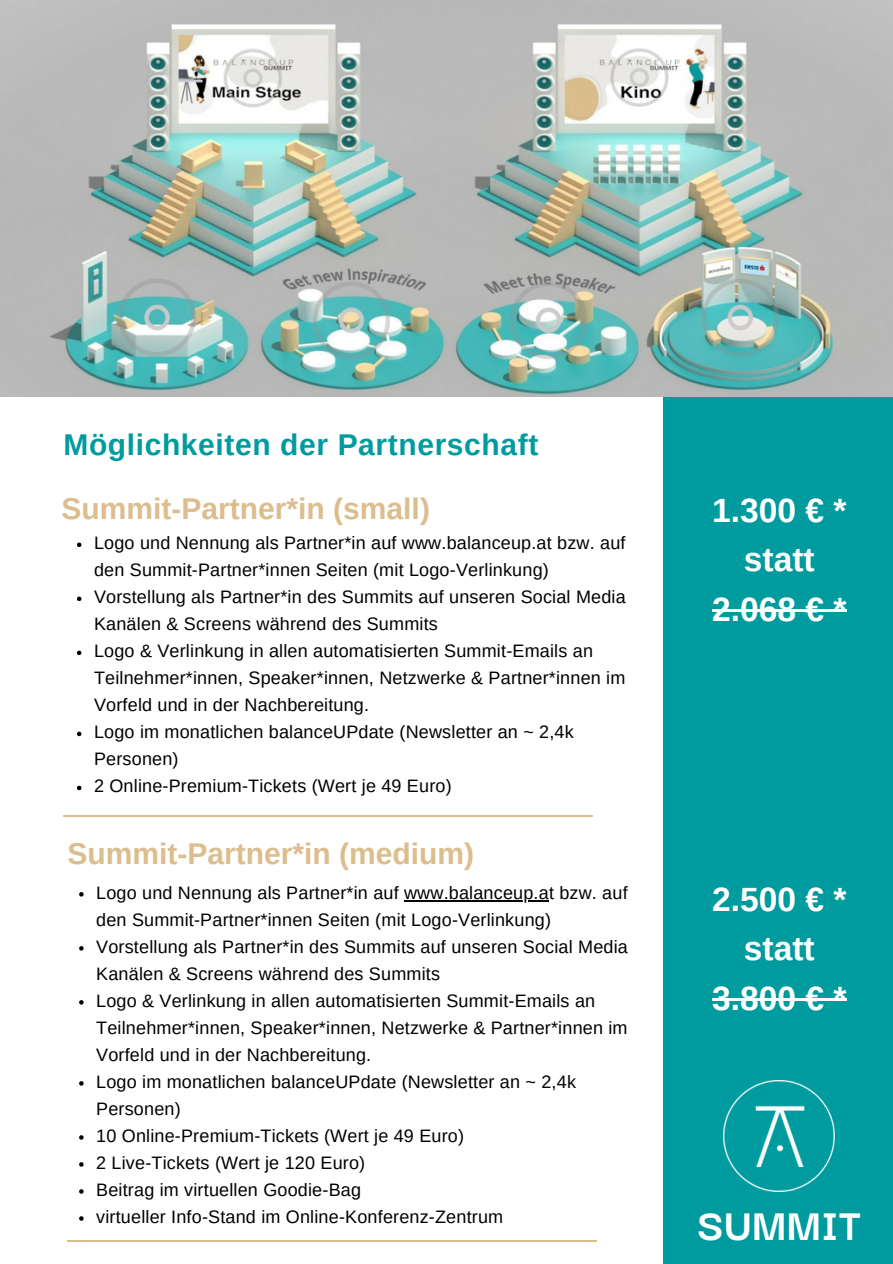
<style>
.page{position:relative;width:893px;height:1264px;background:#fff}
.page>*{position:absolute;margin:0;border:0;box-sizing:border-box;transform-origin:0 0}
.t1{font:700 47.25px "Darker Grotesque";color:#fff}
.t2{font:700 33.6px/49.5px "Arimo";color:#fff;text-align:center}
.t3{font:700 30px "Arimo";color:#dcbd8d}
.t4{font:700 30px "Arimo";letter-spacing:.02em;color:#009b9e}
.t5{font:18px/27px "Arimo";letter-spacing:.01em;color:#000}
</style>
<div class="page">
<div style="left:663px;top:396px;width:229px;height:867px;background:#009b9e"></div>
<img style="left:723px;top:1080px;width:111px;height:111px">
<hr style="left:67px;top:1240px;width:529px;height:1px;background:#dcbd8d">
<hr style="left:63px;top:815px;width:529px;height:1px;background:#dcbd8d">
<img style="left:0;top:0;width:892px;height:396px">
<svg style="left:77px;top:542px;width:4px;height:5px"></svg>
<svg style="left:77px;top:596px;width:4px;height:5px"></svg>
<svg style="left:77px;top:650px;width:4px;height:5px"></svg>
<svg style="left:77px;top:731px;width:4px;height:5px"></svg>
<svg style="left:77px;top:785px;width:4px;height:5px"></svg>
<hr style="left:712px;top:609px;width:134px;height:3px;background:#fff">
<svg style="left:79px;top:892px;width:5px;height:4px"></svg>
<hr style="left:404px;top:900px;width:145px;height:1px;background:#000">
<svg style="left:79px;top:946px;width:5px;height:4px"></svg>
<svg style="left:79px;top:1000px;width:5px;height:4px"></svg>
<svg style="left:79px;top:1081px;width:5px;height:4px"></svg>
<svg style="left:79px;top:1135px;width:5px;height:4px"></svg>
<svg style="left:79px;top:1162px;width:5px;height:4px"></svg>
<svg style="left:79px;top:1189px;width:5px;height:4px"></svg>
<svg style="left:79px;top:1216px;width:5px;height:4px"></svg>
<hr style="left:712px;top:998px;width:134px;height:2px;background:#fff">
<p class="t4" style="left:63px;top:427px;width:476px">Möglichkeiten der Partnerschaft</p>
<h2 class="t3" style="left:61px;top:492px;width:370px">Summit-Partner*in (small)</h2>
<h3 class="t5" style="left:94px;top:529px;width:533px">Logo und Nennung als Partner*in auf www.balanceup.at bzw. auf den Summit-Partner*innen Seiten (mit Logo-Verlinkung)</h3>
<h3 class="t5" style="left:94px;top:583px;width:533px">Vorstellung als Partner*in des Summits auf unseren Social Media<br>Kanälen &amp; Screens während des Summits</h3>
<p class="t5" style="left:94px;top:637px;width:533px">Logo &amp; Verlinkung in allen automatisierten Summit-Emails an<br>Teilnehmer*innen, Speaker*innen, Netzwerke &amp; Partner*innen im<br>Vorfeld und in der Nachbereitung.</p>
<p class="t5" style="left:94px;top:718px;width:481px">Logo im monatlichen balanceUPdate (Newsletter an ~ 2,4k<br>Personen)</p>
<p class="t5" style="left:94px;top:772px;width:359px">2 Online-Premium-Tickets (Wert je 49 Euro)</p>
<p class="t3" style="left:67px;top:836px;width:408px">Summit-Partner*in (medium)</p>
<p class="t5" style="left:96px;top:879px;width:533px">Logo und Nennung als Partner*in auf www.balanceup.at bzw. auf</p>
<h3 class="t5" style="left:96px;top:906px;width:533px">den Summit-Partner*innen Seiten (mit Logo-Verlinkung)<br>Vorstellung als Partner*in des Summits auf unseren Social Media</h3>
<p class="t5" style="left:96px;top:960px;width:500px">Kanälen &amp; Screens während des Summits<br>Logo &amp; Verlinkung in allen automatisierten Summit-Emails an</p>
<p class="t5" style="left:96px;top:1014px;width:533px">Teilnehmer*innen, Speaker*innen, Netzwerke &amp; Partner*innen im<br>Vorfeld und in der Nachbereitung.<br>Logo im monatlichen balanceUPdate (Newsletter an ~ 2,4k</p>
<p class="t5" style="left:96px;top:1095px;width:369px">Personen)<br>10 Online-Premium-Tickets (Wert je 49 Euro)</p>
<p class="t5" style="left:96px;top:1149px;width:270px">2 Live-Tickets (Wert je 120 Euro)</p>
<p class="t5" style="left:96px;top:1176px;width:266px">Beitrag im virtuellen Goodie-Bag</p>
<p class="t5" style="left:96px;top:1203px;width:408px">virtueller Info-Stand im Online-Konferenz-Zentrum</p>
<p class="t2" style="left:712px;top:485px;width:136px">1.300 € * statt<br>2.068 € *</p>
<p class="t2" style="left:712px;top:874px;width:136px">2.500 € * statt<br>3.800 € *</p>
<h2 class="t1" style="left:697px;top:1189px;width:165px">SUMMIT</h2>
</div>
